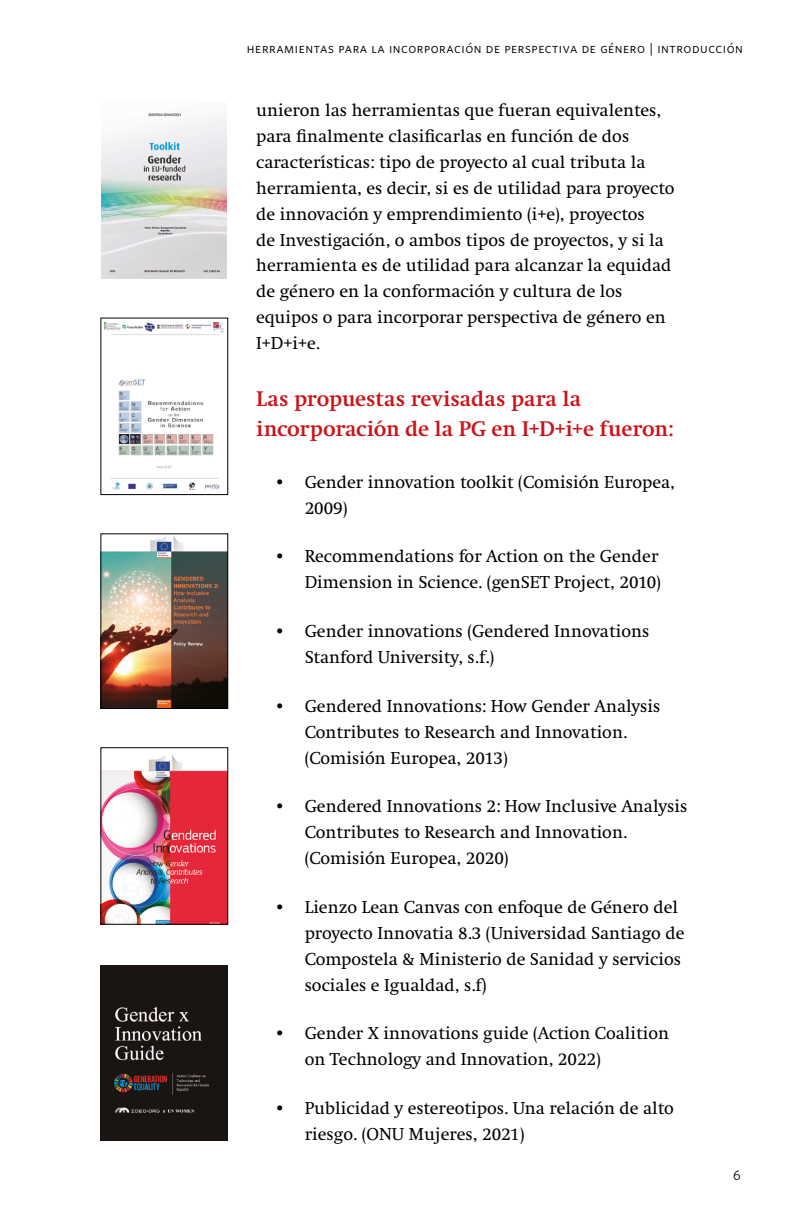
<style>
.page{position:relative;width:792px;height:1224px;background:#fff}
.page>*{position:absolute;margin:0;border:0;box-sizing:border-box;transform-origin:0 0}
.t1{font:700 22px/30px "Swift";color:#ca151a}
.t2{font:18px/26px "Swift";color:#000}
.t3{font:14px "Whitney Book SC";letter-spacing:.04em;color:#000}
</style>
<div class="page">
<img style="left:102px;top:113px;width:125px;height:166px">
<img style="left:105px;top:323px;width:119px;height:167px">
<img style="left:103px;top:536px;width:123px;height:171px">
<div style="left:101px;top:534px;width:127px;height:175px;border:1px solid #000"></div>
<img style="left:103px;top:755px;width:123px;height:168px">
<div style="left:101px;top:747px;width:127px;height:178px;border:1px solid #000"></div>
<img style="left:101px;top:965px;width:127px;height:175px">
<p class="t3" style="left:247px;top:40px;width:497px">herramientas para la incorporación de perspectiva de género | introducción</p>
<p class="t2" style="left:256px;top:97px;width:420px">unieron las herramientas que fueran equivalentes, para finalmente clasificarlas en función de dos características: tipo de proyecto al cual tributa la herramienta, es decir, si es de utilidad para proyecto de innovación y emprendimiento (i+e), proyectos<br>de Investigación, o ambos tipos de proyectos, y si la herramienta es de utilidad para alcanzar la equidad de género en la conformación y cultura de los equipos o para incorporar perspectiva de género en I+D+i+e.</p>
<p class="t1" style="left:256px;top:384px;width:419px">Las propuestas revisadas para la incorporación de la PG en I+D+i+e fueron:</p>
<p class="t2" style="left:305px;top:469px;width:372px;text-indent:-31px">• Gender innovation toolkit (Comisión Europea,<br>2009)</p>
<p class="t2" style="left:274px;top:544px;width:389px;text-align:right">• Recommendations for Action on the Gender<br>Dimension in Science. (genSET Project, 2010)</p>
<p class="t2" style="left:305px;top:618px;width:346px;text-indent:-31px">• Gender innovations (Gendered Innovations<br>Stanford University, s.f.)</p>
<p class="t2" style="left:305px;top:693px;width:357px;text-indent:-31px">• Gendered Innovations: How Gender Analysis<br>Contributes to Research and Innovation. (Comisión Europea, 2013)</p>
<p class="t2" style="left:305px;top:794px;width:384px;text-indent:-31px">• Gendered Innovations 2: How Inclusive Analysis<br>Contributes to Research and Innovation. (Comisión Europea, 2020)</p>
<p class="t2" style="left:305px;top:894px;width:381px;text-indent:-31px">• Lienzo Lean Canvas con enfoque de Género del proyecto Innovatia 8.3 (Universidad Santiago de Compostela &amp; Ministerio de Sanidad y servicios sociales e Igualdad, s.f)</p>
<p class="t2" style="left:305px;top:1021px;width:366px;text-indent:-31px">• Gender X innovations guide (Action Coalition on Technology and Innovation, 2022)</p>
<p class="t2" style="left:305px;top:1096px;width:371px;text-indent:-31px">• Publicidad y estereotipos. Una relación de alto riesgo. (ONU Mujeres, 2021)</p>
<p class="t3" style="left:733px;top:1167px;width:9px">6</p>
</div>
